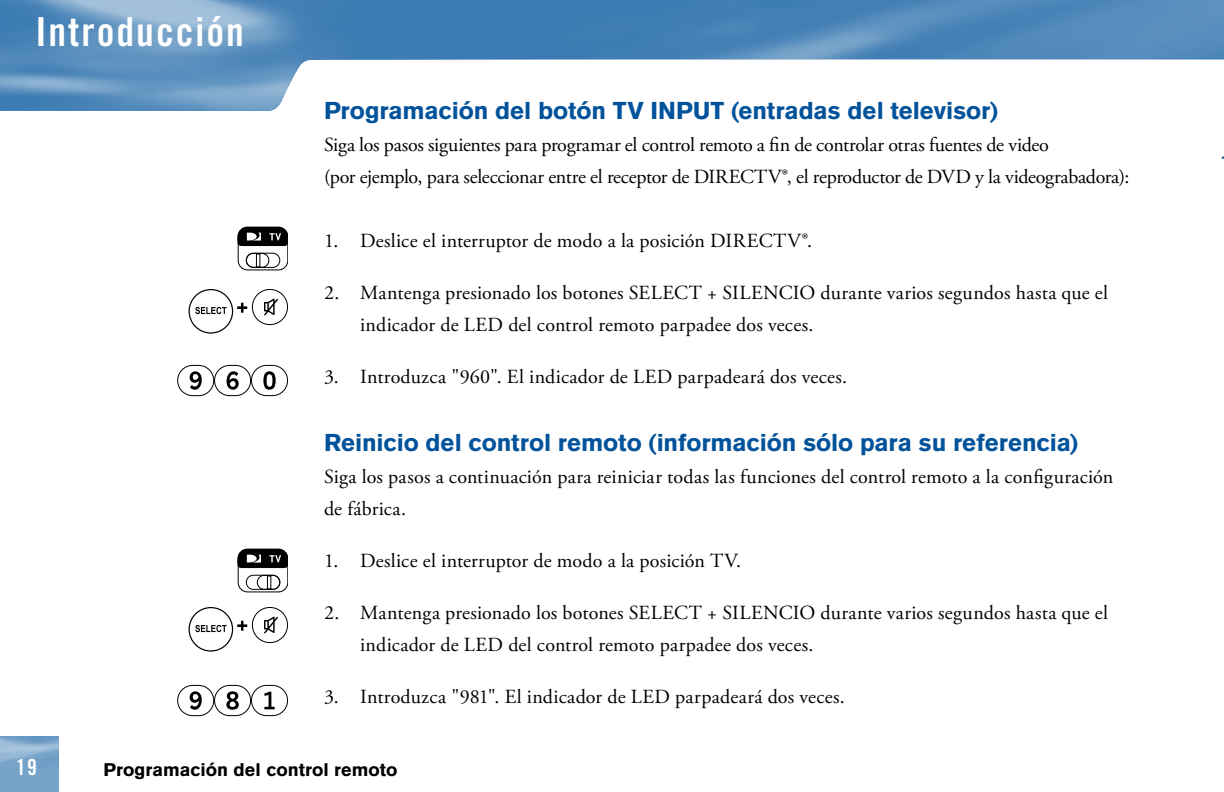
<style>
.page{position:relative;width:1224px;height:792px;background:#fff}
.page>*{position:absolute;margin:0;border:0;box-sizing:border-box;transform-origin:0 0}
.t1{font:40px "Trade Gothic LT Std Bd Cn 20";letter-spacing:.05em;color:#fff}
.t2{font:900 24px "Akzidenz Grotesk";letter-spacing:-.005em;color:#00539b}
.t3{font:22px "Trade Gothic LT Std Bd Cn 20";color:#fff}
.t4{font:20px/32px "Adobe Garamond Pro";letter-spacing:.005em;color:#000}
.t5{font:20px/32px "Adobe Garamond Pro";letter-spacing:-.015em;color:#000}
.t6{font:900 18px "Akzidenz Grotesk";color:#000}
</style>
<div class="page">
<img style="left:0;top:0;width:1224px;height:111px">
<div style="left:246px;top:253px;width:34px;height:15px;border:1px solid #000;border-radius:7px"></div>
<div style="left:238px;top:227px;width:50px;height:43px;border:1px solid #000;border-radius:9px"></div>
<svg style="left:246px;top:253px;width:24px;height:15px"></svg>
<svg style="left:238px;top:227px;width:50px;height:19px"></svg>
<svg style="left:189px;top:289px;width:99px;height:45px"></svg>
<div style="left:251px;top:365px;width:37px;height:31px;border:1px solid #000;border-radius:15px"></div>
<svg style="left:263px;top:371px;width:13px;height:19px"></svg>
<svg style="left:227px;top:371px;width:12px;height:19px"></svg>
<div style="left:214px;top:365px;width:37px;height:31px;border:1px solid #000;border-radius:15px"></div>
<svg style="left:190px;top:371px;width:12px;height:19px"></svg>
<div style="left:177px;top:365px;width:37px;height:31px;border:1px solid #000;border-radius:15px"></div>
<div style="left:246px;top:575px;width:34px;height:15px;border:1px solid #000;border-radius:7px"></div>
<div style="left:238px;top:549px;width:50px;height:43px;border:1px solid #000;border-radius:9px"></div>
<svg style="left:257px;top:575px;width:24px;height:15px"></svg>
<svg style="left:238px;top:549px;width:50px;height:19px"></svg>
<svg style="left:189px;top:607px;width:99px;height:45px"></svg>
<div style="left:251px;top:685px;width:37px;height:31px;border:1px solid #000;border-radius:15px"></div>
<svg style="left:264px;top:692px;width:11px;height:17px"></svg>
<svg style="left:190px;top:691px;width:12px;height:19px"></svg>
<div style="left:177px;top:685px;width:37px;height:31px;border:1px solid #000;border-radius:15px"></div>
<svg style="left:226px;top:691px;width:13px;height:19px"></svg>
<div style="left:214px;top:685px;width:37px;height:31px;border:1px solid #000;border-radius:15px"></div>
<img style="left:0;top:736px;width:58px;height:56px">
<h1 class="t1" style="left:35px;top:8px;width:210px">Introducción</h1>
<p class="t2" style="left:324px;top:96px;width:676px">Programación del botón TV INPUT (entradas del televisor)</p>
<p class="t5" style="left:324px;top:130px;width:807px">Siga los pasos siguientes para programar el control remoto a fin de controlar otras fuentes de video<br>(por ejemplo, para seleccionar entre el receptor de DIRECTV®, el reproductor de DVD y la videograbadora):</p>
<p class="t4" style="left:324px;top:226px;width:490px">1. Deslice el interruptor de modo a la posición DIRECTV®.</p>
<p class="t4" style="left:360px;top:278px;width:750px;text-indent:-36px">2. Mantenga presionado los botones SELECT + SILENCIO durante varios segundos hasta que el indicador de LED del control remoto parpadee dos veces.</p>
<p class="t4" style="left:324px;top:362px;width:525px">3. Introduzca "960". El indicador de LED parpadeará dos veces.</p>
<p class="t2" style="left:324px;top:428px;width:756px">Reinicio del control remoto (información sólo para su referencia)</p>
<p class="t4" style="left:324px;top:462px;width:791px">Siga los pasos a continuación para reiniciar todas las funciones del control remoto a la configuración de fábrica.</p>
<p class="t4" style="left:324px;top:546px;width:419px">1. Deslice el interruptor de modo a la posición TV.</p>
<p class="t4" style="left:360px;top:598px;width:750px;text-indent:-36px">2. Mantenga presionado los botones SELECT + SILENCIO durante varios segundos hasta que el indicador de LED del control remoto parpadee dos veces.</p>
<p class="t4" style="left:324px;top:682px;width:522px">3. Introduzca "981". El indicador de LED parpadeará dos veces.</p>
<p class="t3" style="left:16px;top:754px;width:22px">19</p>
<p class="t6" style="left:103px;top:759px;width:296px">Programación del control remoto</p>
</div>
